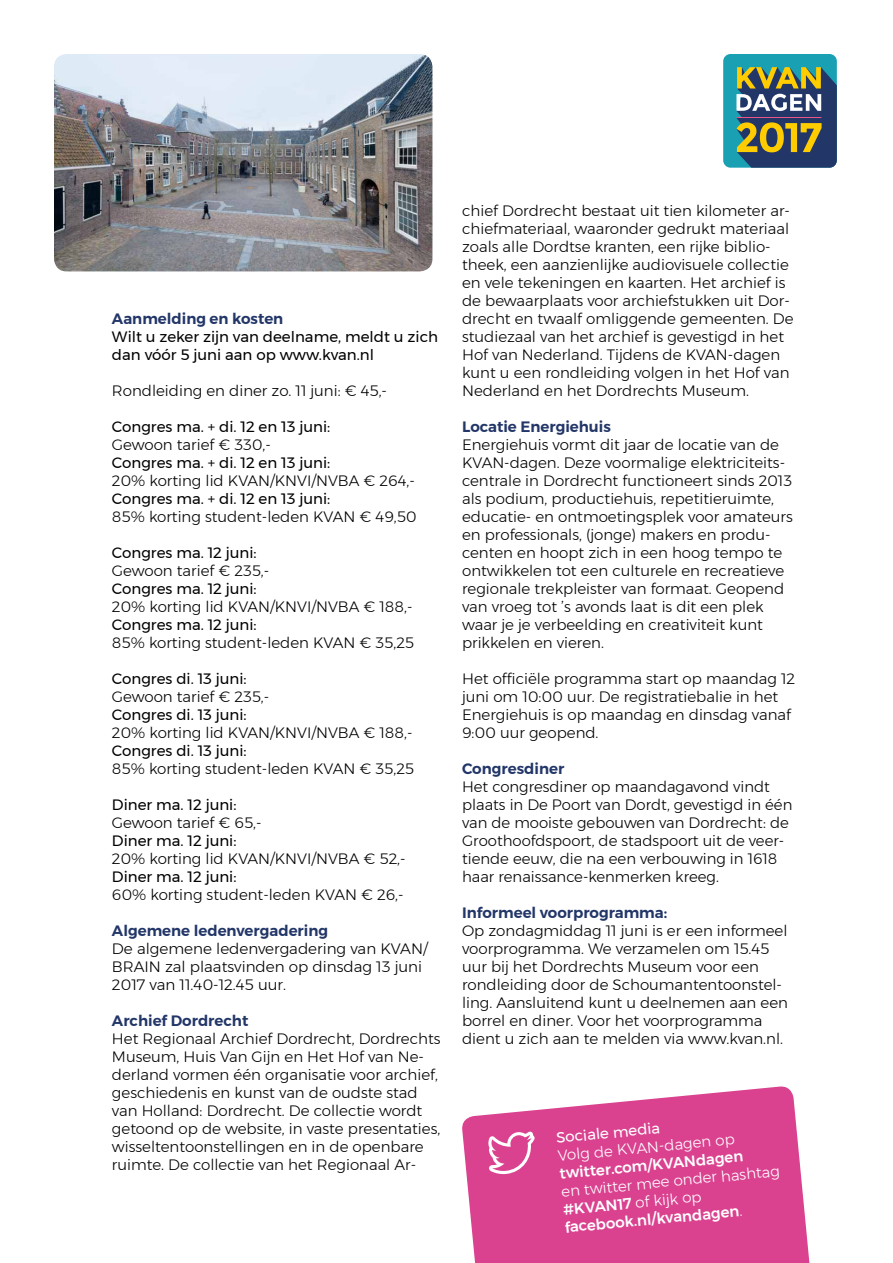
<style>
.page{position:relative;width:893px;height:1263px;background:#fff}
.page>*{position:absolute;margin:0;border:0;box-sizing:border-box;transform-origin:0 0}
.t1{font:300 15px/18px "Montserrat";color:#000}
.t2{font:15px/18px "Montserrat";color:#000}
.t3{font:600 15px "Montserrat";color:#223668}
.t4{font:300 15px/17.9px "Montserrat";color:#fff}
.t5{font:500 15px "Montserrat";color:#fff}
.t6{font:15px "Montserrat";color:#fff}
.s1{font-weight:500}
</style>
<div class="page">
<img style="left:54px;top:54px;width:378px;height:217px">
<div style="left:723px;top:54px;width:114px;height:114px;background:#1aa0b3;border-radius:7px"></div>
<svg style="left:736px;top:67px;width:101px;height:101px;background:#626e62"></svg>
<hr style="left:736px;top:117px;width:85px;height:1px;background:#ea5585">
<svg style="left:462px;top:1086px;width:348px;height:177px;background:#de5a9e"></svg>
<svg style="left:488px;top:1131px;width:47px;height:43px"></svg>
<p class="t3" style="left:112px;top:307px;width:173px">Aanmelding en kosten</p>
<p class="t2" style="left:112px;top:328px;width:328px">Wilt u zeker zijn van deelname, meldt u zich dan vóór 5 juni aan op www.kvan.nl</p>
<p class="t1" style="left:112px;top:381px;width:277px">Rondleiding en diner zo. 11 juni: € 45,-</p>
<p class="t2" style="left:112px;top:418px;width:220px">Congres ma. + di. 12 en 13 juni:</p>
<p class="t1" style="left:112px;top:435px;width:160px">Gewoon tarief € 330,-</p>
<p class="t2" style="left:112px;top:454px;width:220px">Congres ma. + di. 12 en 13 juni:</p>
<p class="t1" style="left:112px;top:471px;width:304px">20% korting lid KVAN/KNVI/NVBA € 264,-</p>
<p class="t2" style="left:112px;top:490px;width:220px">Congres ma. + di. 12 en 13 juni:</p>
<p class="t1" style="left:112px;top:507px;width:306px">85% korting student-leden KVAN € 49,50</p>
<p class="t2" style="left:112px;top:544px;width:146px">Congres ma. 12 juni:</p>
<p class="t1" style="left:112px;top:561px;width:159px">Gewoon tarief € 235,-</p>
<p class="t2" style="left:112px;top:580px;width:146px">Congres ma. 12 juni:</p>
<p class="t1" style="left:112px;top:597px;width:302px">20% korting lid KVAN/KNVI/NVBA € 188,-</p>
<p class="t2" style="left:112px;top:616px;width:146px">Congres ma. 12 juni:</p>
<p class="t1" style="left:112px;top:633px;width:304px">85% korting student-leden KVAN € 35,25</p>
<p class="t2" style="left:112px;top:670px;width:136px">Congres di. 13 juni:</p>
<p class="t1" style="left:112px;top:687px;width:159px">Gewoon tarief € 235,-</p>
<p class="t2" style="left:112px;top:706px;width:136px">Congres di. 13 juni:</p>
<p class="t1" style="left:112px;top:723px;width:302px">20% korting lid KVAN/KNVI/NVBA € 188,-</p>
<p class="t2" style="left:112px;top:742px;width:136px">Congres di. 13 juni:</p>
<p class="t1" style="left:112px;top:759px;width:304px">85% korting student-leden KVAN € 35,25</p>
<p class="t2" style="left:112px;top:796px;width:126px">Diner ma. 12 juni:</p>
<p class="t1" style="left:112px;top:813px;width:151px">Gewoon tarief € 65,-</p>
<p class="t2" style="left:112px;top:832px;width:126px">Diner ma. 12 juni:</p>
<p class="t1" style="left:112px;top:849px;width:295px">20% korting lid KVAN/KNVI/NVBA € 52,-</p>
<p class="t2" style="left:112px;top:868px;width:126px">Diner ma. 12 juni:</p>
<p class="t1" style="left:112px;top:885px;width:293px">60% korting student-leden KVAN € 26,-</p>
<p class="t3" style="left:112px;top:919px;width:218px">Algemene ledenvergadering</p>
<p class="t1" style="left:112px;top:939px;width:317px">De algemene ledenvergadering van KVAN/<br>BRAIN zal plaatsvinden op dinsdag 13 juni<br>2017 van 11.40-12.45 uur.</p>
<p class="t3" style="left:112px;top:1009px;width:138px">Archief Dordrecht</p>
<p class="t1" style="left:112px;top:1029px;width:330px">Het Regionaal Archief Dordrecht, Dordrechts Museum, Huis Van Gijn en Het Hof van Ne&shy;derland vormen één organisatie voor archief, geschiedenis en kunst van de oudste stad van Holland: Dordrecht. De collectie wordt getoond op de website, in vaste presentaties, wisseltentoonstellingen en in de openbare ruimte. De collectie van het Regionaal Ar-</p>
<p class="t1" style="left:462px;top:201px;width:333px">chief Dordrecht bestaat uit tien kilometer ar&shy;chiefmateriaal, waaronder gedrukt materiaal zoals alle Dordtse kranten, een rijke biblio&shy;theek, een aanzienlijke audiovisuele collectie en vele tekeningen en kaarten. Het archief is de bewaarplaats voor archiefstukken uit Dor&shy;drecht en twaalf omliggende gemeenten. De studiezaal van het archief is gevestigd in het Hof van Nederland. Tijdens de KVAN-dagen kunt u een rondleiding volgen in het Hof van Nederland en het Dordrechts Museum.</p>
<p class="t3" style="left:462px;top:415px;width:150px">Locatie Energiehuis</p>
<p class="t1" style="left:462px;top:435px;width:332px">Energiehuis vormt dit jaar de locatie van de KVAN-dagen. Deze voormalige elektriciteits&shy;centrale in Dordrecht functioneert sinds 2013 als podium, productiehuis, repetitieruimte, educatie- en ontmoetingsplek voor amateurs en professionals, (jonge) makers en produ&shy;centen en hoopt zich in een hoog tempo te ontwikkelen tot een culturele en recreatieve regionale trekpleister van formaat. Geopend van vroeg tot ’s avonds laat is dit een plek waar je je verbeelding en creativiteit kunt prikkelen en vieren.</p>
<p class="t1" style="left:462px;top:669px;width:335px">Het officiële programma start op maandag 12 juni om 10:00 uur. De registratiebalie in het Energiehuis is op maandag en dinsdag vanaf 9:00 uur geopend.</p>
<p class="t3" style="left:462px;top:757px;width:104px">Congresdiner</p>
<p class="t1" style="left:462px;top:777px;width:332px">Het congresdiner op maandagavond vindt plaats in De Poort van Dordt, gevestigd in één van de mooiste gebouwen van Dordrecht: de Groothoofdspoort, de stadspoort uit de veer&shy;tiende eeuw, die na een verbouwing in 1618 haar renaissance-kenmerken kreeg.</p>
<p class="t3" style="left:462px;top:901px;width:207px">Informeel voorprogramma:</p>
<p class="t1" style="left:462px;top:921px;width:327px">Op zondagmiddag 11 juni is er een informeel voorprogramma. We verzamelen om 15.45 uur bij het Dordrechts Museum voor een rondleiding door de Schoumantentoonstel&shy;ling. Aansluitend kunt u deelnemen aan een borrel en diner. Voor het voorprogramma dient u zich aan te melden via www.kvan.nl.</p>
<p class="t6" style="left:555px;top:1127px;width:106px;rotate:-6deg">Sociale media</p>
<p class="t4" style="left:557px;top:1147px;width:179px;rotate:-6deg">Volg de KVAN-dagen op</p>
<p class="t5" style="left:558px;top:1163px;width:186px;rotate:-6deg">twitter.com/KVANdagen</p>
<p class="t4" style="left:560px;top:1183px;width:221px;rotate:-6deg">en twitter mee onder hashtag <span class="s1">#KVAN17</span> of kijk op <span class="s1">facebook.nl/kvandagen</span>.</p>
</div>
